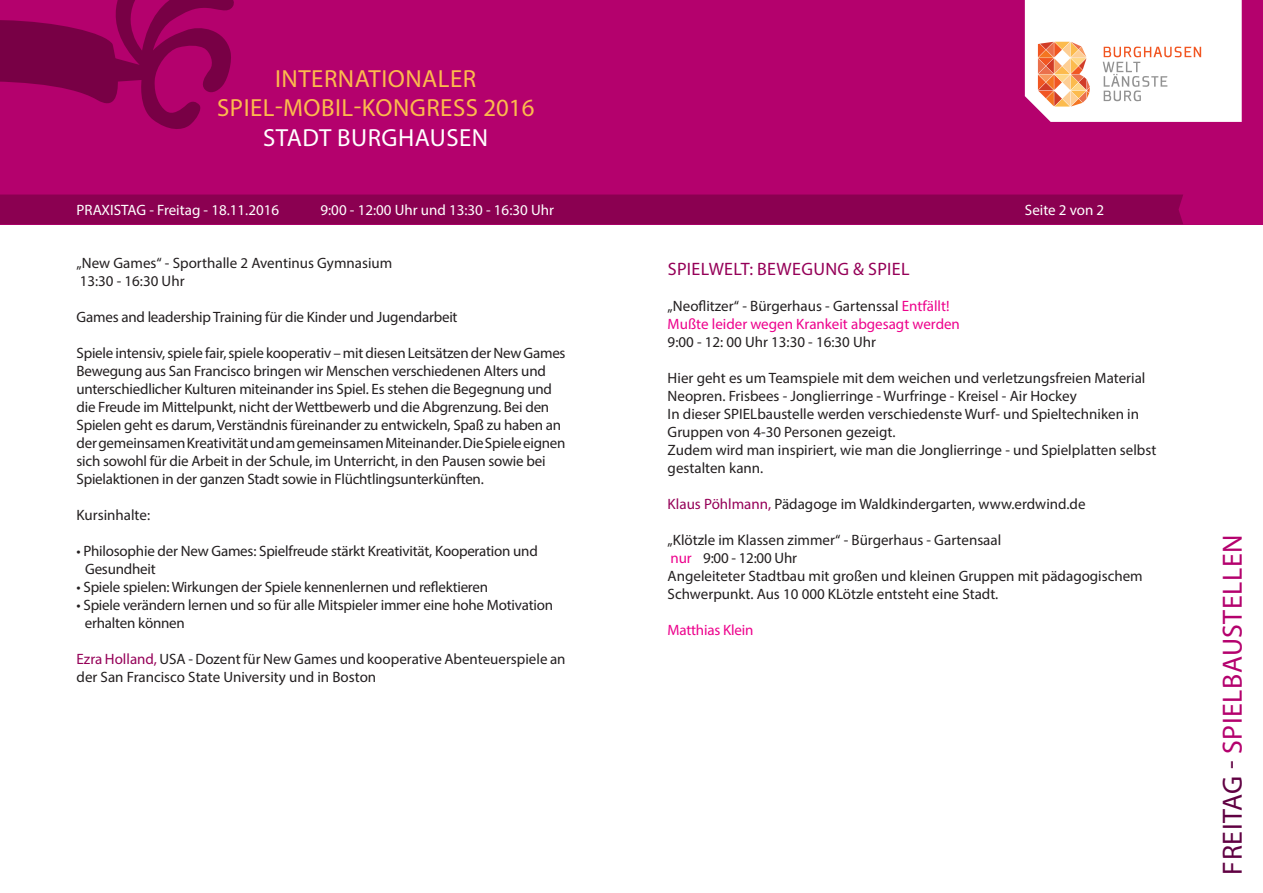
<style>
.page{position:relative;width:1263px;height:893px;background:#fff}
.page>*{position:absolute;margin:0;border:0;box-sizing:border-box;transform-origin:0 0}
.t1{font:27.9px "Myriad Pro";letter-spacing:.02em;color:#b4016d}
.t2{font:24.9px/29.8px "Myriad Pro";letter-spacing:.02em;color:#fcbb4d;text-align:center}
.t3{font:24.9px "Myriad Pro";letter-spacing:.02em;color:#fff}
.t4{font:18px "Myriad Pro";letter-spacing:.02em;color:#950058}
.t5{font:15px/18px "Myriad Pro";letter-spacing:-.015em;color:#231f20}
.t6{font:15px/18px "Myriad Pro";color:#ed028c}
.t7{font:15px "Myriad Pro";color:#fff}
.s1{color:#950058}
.s2{color:#231f20}
.s3{color:#ed028c}
.s4{color:#600042}
</style>
<div class="page">
<div style="left:0;top:0;width:1263px;height:224px;background:#b4016d"></div>
<div style="left:0;top:195px;width:1183px;height:29px;background:#8b0051"></div>
<svg style="left:1025px;top:0;width:217px;height:122px;background:#faece7"></svg>
<svg style="left:0;top:0;width:234px;height:129px"></svg>
<h2 class="t2" style="left:217px;top:63px;width:319px">Internationaler<br>Spiel-MOBIL-kongress 2016</h2>
<h2 class="t3" style="left:263px;top:123px;width:226px">Stadt Burghausen</h2>
<p class="t7" style="left:77px;top:201px;width:54px">PRAXISTAG</p>
<p class="t7" style="left:149px;top:201px;width:131px">- Freitag - 18.11.2016</p>
<p class="t7" style="left:320px;top:201px;width:235px">9:00 - 12:00 Uhr und 13:30 - 16:30 Uhr</p>
<p class="t5" style="left:77px;top:254px;width:317px">„New Games“ - Sporthalle 2 Aventinus Gymnasium<br>13:30 - 16:30 Uhr</p>
<p class="t5" style="left:77px;top:308px;width:383px">Games and leadership Training für die Kinder und Jugendarbeit</p>
<p class="t5" style="left:77px;top:344px;width:490px">Spiele intensiv, spiele fair, spiele kooperativ – mit diesen Leitsätzen der New Games Bewegung aus San Francisco bringen wir Menschen verschiedenen Alters und unterschiedlicher Kulturen miteinander ins Spiel. Es stehen die Begegnung und die Freude im Mittelpunkt, nicht der Wettbewerb und die Abgrenzung. Bei den Spielen geht es darum, Verständnis füreinander zu entwickeln, Spaß zu haben an der gemeinsamen Kreativität und am gemeinsamen Miteinander. Die Spiele eignen sich sowohl für die Arbeit in der Schule, im Unterricht, in den Pausen sowie bei Spielaktionen in der ganzen Stadt sowie in Flüchtlingsunterkünften.</p>
<p class="t5" style="left:77px;top:506px;width:75px">Kursinhalte:</p>
<p class="t5" style="left:85px;top:542px;width:454px;text-indent:-9px">• Philosophie der New Games: Spielfreude stärkt Kreativität, Kooperation und<br>Gesundheit</p>
<p class="t5" style="left:77px;top:578px;width:413px">• Spiele spielen: Wirkungen der Spiele kennenlernen und reflektieren</p>
<p class="t5" style="left:85px;top:596px;width:470px;text-indent:-8px">• Spiele verändern lernen und so für alle Mitspieler immer eine hohe Motivation erhalten können</p>
<p class="t5" style="left:77px;top:650px;width:490px"><span class="s1">Ezra Holland,</span> USA - Dozent für New Games und kooperative Abenteuerspiele an der San Francisco State University und in Boston</p>
<p class="t7" style="left:1025px;top:201px;width:81px">Seite 2 von 2</p>
<p class="t4" style="left:668px;top:258px;width:243px">SPIELwelt: Bewegung &amp; Spiel</p>
<p class="t6" style="left:668px;top:297px;width:294px"><span class="s2">„Neoflitzer“ - Bürgerhaus - Gartenssal</span> Entfällt!<br>Mußte leider wegen Krankeit abgesagt werden</p>
<p class="t5" style="left:668px;top:333px;width:210px">9:00 - 12: 00 Uhr 13:30 - 16:30 Uhr</p>
<p class="t5" style="left:668px;top:369px;width:490px">H ier geht es um Teamspiele mit dem weichen und verletzungsfreien Material Neopren. Frisbees - Jonglierringe - Wurfringe - Kreisel - Air Hockey<br>In dieser SPIELbaustelle werden verschiedenste Wurf- und Spieltechniken in Gruppen von 4-30 Personen gezeigt.<br>Zudem wird man inspiriert, wie man die Jonglierringe - und Spielplatten selbst gestalten kann.</p>
<p class="t5" style="left:668px;top:495px;width:419px"><span class="s1">Klaus Pöhlmann,</span> Pädagoge im Waldkindergarten, www.erdwind.de</p>
<p class="t5" style="left:668px;top:531px;width:477px">„Klötzle im Klassen zimmer“ - Bürgerhaus - Gartensaal<br><span class="s3">nur</span> 9:00 - 12:00 Uhr<br>Angeleiteter Stadtbau mit großen und kleinen Gruppen mit pädagogischem Schwerpunkt. Aus 10 000 KLötzle entsteht eine Stadt.</p>
<p class="t6" style="left:668px;top:621px;width:87px">Matthias Klein</p>
<h1 class="t1" style="left:1215px;top:874px;width:341px;rotate:-90deg"><span class="s4">Freitag -</span> SpielBaustellen</h1>
</div>
